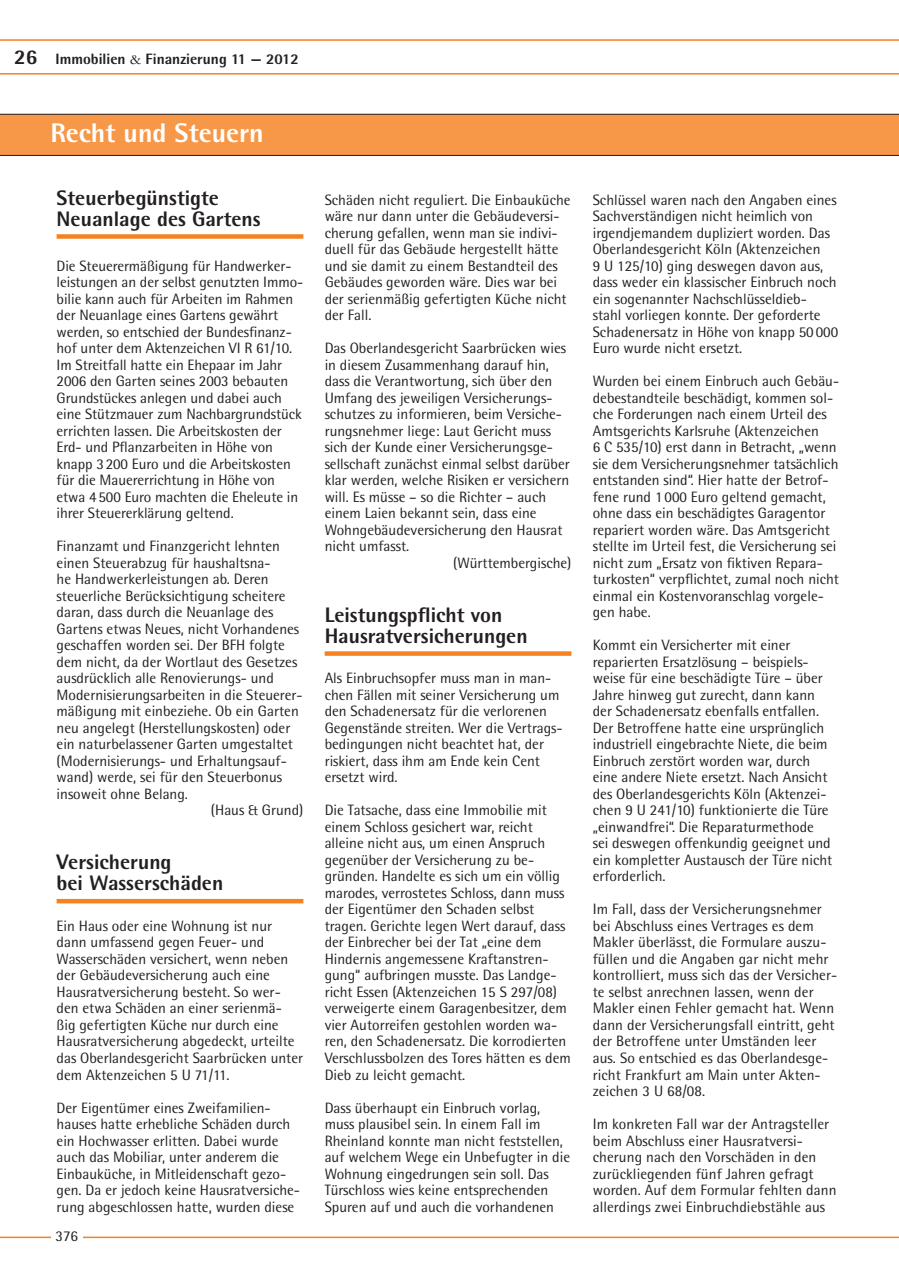
<style>
.page{position:relative;width:899px;height:1275px;background:#fff}
.page>*{position:absolute;margin:0;border:0;box-sizing:border-box;transform-origin:0 0}
.t1{font:800 27px "Rotis Semi Sans";color:#fff}
.t2{font:800 21px/21px "Rotis Semi Sans";color:#231f20}
.t3{font:15px/16.5px "Rotis Semi Sans";color:#231f20}
.t4{font:800 15px "Rotis Semi Sans";color:#231f20}
.s1{font-size:21px}
.s2{font-family:"Garamond";font-weight:400}
</style>
<div class="page">
<svg style="left:0;top:39px;width:898px;height:36px"></svg>
<hr style="left:0;top:1236px;width:898px;height:2px;background:#f58220">
<svg style="left:0;top:114px;width:898px;height:42px;background:#ee9246"></svg>
<div style="left:57px;top:234px;width:246px;height:5px;background:#f58220"></div>
<hr style="left:57px;top:899px;width:246px;height:4px;background:#f58220">
<div style="left:324px;top:651px;width:247px;height:5px;background:#f58220"></div>
<div style="left:51px;top:1221px;width:32px;height:31px;background:#fff"></div>
<p class="t4" style="left:14px;top:49px;width:286px"><span class="s1">26</span> Immobilien <span class="s2">&amp;</span> Finanzierung 11 — 2012</p>
<h1 class="t1" style="left:50px;top:116px;width:215px">Recht und Steuern</h1>
<h2 class="t2" style="left:57px;top:187px;width:206px">Steuerbegünstigte<br>Neuanlage des Gartens</h2>
<p class="t3" style="left:57px;top:257px;width:248px">Die Steuerermäßigung für Handwerker&shy;leistungen an der selbst genutzten Immo&shy;bilie kann auch für Arbeiten im Rahmen der Neuanlage eines Gartens gewährt werden, so entschied der Bundesfinanz&shy;hof unter dem Aktenzeichen VI R 61/10.<br>Im Streitfall hatte ein Ehepaar im Jahr 2006 den Garten seines 2003 bebauten Grundstückes anlegen und dabei auch eine Stützmauer zum Nachbargrundstück errichten lassen. Die Arbeitskosten der Erd- und Pflanzarbeiten in Höhe von knapp 3200 Euro und die Arbeitskosten für die Mauererrichtung in Höhe von etwa 4500 Euro machten die Eheleute in ihrer Steuererklärung geltend.</p>
<p class="t3" style="left:57px;top:538px;width:225px">Finanzamt und Finanzgericht lehnten</p>
<p class="t3" style="left:57px;top:554px;width:215px">einen Steuerabzug für haushaltsna-</p>
<p class="t3" style="left:57px;top:571px;width:213px">he Handwerkerleistungen ab. Deren</p>
<p class="t3" style="left:57px;top:587px;width:230px">steuerliche Berücksichtigung scheitere</p>
<p class="t3" style="left:57px;top:604px;width:218px">daran, dass durch die Neuanlage des</p>
<p class="t3" style="left:57px;top:620px;width:244px">Gartens etwas Neues, nicht Vorhandenes</p>
<p class="t3" style="left:57px;top:637px;width:230px">geschaffen worden sei. Der BFH folgte</p>
<p class="t3" style="left:57px;top:653px;width:242px">dem nicht, da der Wortlaut des Gesetzes</p>
<p class="t3" style="left:57px;top:670px;width:219px">ausdrücklich alle Renovierungs- und</p>
<p class="t3" style="left:57px;top:686px;width:247px">Modernisierungsarbeiten in die Steuerer-</p>
<p class="t3" style="left:57px;top:703px;width:244px">mäßigung mit einbeziehe. Ob ein Garten</p>
<p class="t3" style="left:57px;top:719px;width:235px">neu angelegt (Herstellungskosten) oder</p>
<p class="t3" style="left:57px;top:736px;width:238px">ein naturbelassener Garten umgestaltet</p>
<p class="t3" style="left:57px;top:752px;width:232px">(Modernisierungs- und Erhaltungsauf-</p>
<p class="t3" style="left:57px;top:769px;width:227px">wand) werde, sei für den Steuerbonus</p>
<p class="t3" style="left:57px;top:785px;width:133px">insoweit ohne Belang.</p>
<p class="t3" style="left:211px;top:802px;width:94px">(Haus &amp; Grund)</p>
<h2 class="t2" style="left:57px;top:851px;width:168px">Versicherung<br>bei Wasserschäden</h2>
<p class="t3" style="left:57px;top:917px;width:248px">Ein Haus oder eine Wohnung ist nur dann umfassend gegen Feuer- und Wasserschäden versichert, wenn neben der Gebäudeversicherung auch eine Hausratversicherung besteht. So wer&shy;den etwa Schäden an einer serienmä&shy;ßig gefertigten Küche nur durch eine Hausratversicherung abgedeckt, urteilte das Oberlandesgericht Saarbrücken unter dem Aktenzeichen 5 U 71/11.</p>
<p class="t3" style="left:57px;top:1099px;width:245px">Der Eigentümer eines Zweifamilien&shy;hauses hatte erhebliche Schäden durch ein Hochwasser erlitten. Dabei wurde auch das Mobiliar, unter anderem die Einbauküche, in Mitleidenschaft gezo&shy;gen. Da er jedoch keine Hausratversiche&shy;rung abgeschlossen hatte, wurden diese</p>
<p class="t3" style="left:55px;top:1227px;width:24px">376</p>
<p class="t3" style="left:57px;top:1231px;width:22px">xxx</p>
<p class="t3" style="left:324px;top:191px;width:247px">Schäden nicht reguliert. Die Einbauküche wäre nur dann unter die Gebäudeversi&shy;cherung gefallen, wenn man sie indivi&shy;duell für das Gebäude hergestellt hätte und sie damit zu einem Bestandteil des Gebäudes geworden wäre. Dies war bei der serienmäßig gefertigten Küche nicht der Fall.</p>
<p class="t3" style="left:324px;top:340px;width:243px">Das Oberlandesgericht Saarbrücken wies</p>
<p class="t3" style="left:324px;top:356px;width:226px">in diesem Zusammenhang darauf hin,</p>
<p class="t3" style="left:324px;top:373px;width:229px">dass die Verantwortung, sich über den</p>
<p class="t3" style="left:324px;top:389px;width:229px">Umfang des jeweiligen Versicherungs-</p>
<p class="t3" style="left:324px;top:406px;width:239px">schutzes zu informieren, beim Versiche-</p>
<p class="t3" style="left:324px;top:422px;width:228px">rungsnehmer liege: Laut Gericht muss</p>
<p class="t3" style="left:324px;top:439px;width:230px">sich der Kunde einer Versicherungsge-</p>
<p class="t3" style="left:324px;top:455px;width:246px">sellschaft zunächst einmal selbst darüber</p>
<p class="t3" style="left:324px;top:472px;width:246px">klar werden, welche Risiken er versichern</p>
<p class="t3" style="left:324px;top:488px;width:223px">will. Es müsse – so die Richter – auch</p>
<p class="t3" style="left:324px;top:505px;width:213px">einem Laien bekannt sein, dass eine</p>
<p class="t3" style="left:324px;top:521px;width:239px">Wohngebäudeversicherung den Hausrat</p>
<p class="t3" style="left:324px;top:538px;width:86px">nicht umfasst.</p>
<p class="t3" style="left:453px;top:554px;width:120px">(Württembergische)</p>
<h2 class="t2" style="left:324px;top:603px;width:204px">Leistungspflicht von<br>Hausratversicherungen</h2>
<p class="t3" style="left:324px;top:670px;width:239px">Als Einbruchsopfer muss man in man&shy;chen Fällen mit seiner Versicherung um den Schadenersatz für die verlorenen Gegenstände streiten. Wer die Vertrags&shy;bedingungen nicht beachtet hat, der riskiert, dass ihm am Ende kein Cent ersetzt wird.</p>
<p class="t3" style="left:324px;top:802px;width:247px">Die Tatsache, dass eine Immobilie mit einem Schloss gesichert war, reicht alleine nicht aus, um einen Anspruch gegenüber der Versicherung zu be&shy;gründen. Handelte es sich um ein völlig marodes, verrostetes Schloss, dann muss der Eigentümer den Schaden selbst tragen. Gerichte legen Wert darauf, dass der Einbrecher bei der Tat „eine dem Hindernis angemessene Kraftanstren&shy;gung“ aufbringen musste. Das Landge&shy;richt Essen (Aktenzeichen 15 S 297/08) verweigerte einem Garagenbesitzer, dem vier Autorreifen gestohlen worden wa&shy;ren, den Schadenersatz. Die korrodierten Verschlussbolzen des Tores hätten es dem Dieb zu leicht gemacht.</p>
<p class="t3" style="left:324px;top:1099px;width:247px">Dass überhaupt ein Einbruch vorlag, muss plausibel sein. In einem Fall im Rheinland konnte man nicht feststellen, auf welchem Wege ein Unbefugter in die Wohnung eingedrungen sein soll. Das Türschloss wies keine entsprechenden Spuren auf und auch die vorhandenen</p>
<p class="t3" style="left:592px;top:191px;width:247px">Schlüssel waren nach den Angaben eines Sachverständigen nicht heimlich von irgendjemandem dupliziert worden. Das Oberlandesgericht Köln (Aktenzeichen<br>9 U 125/10) ging deswegen davon aus, dass weder ein klassischer Einbruch noch ein sogenannter Nachschlüsseldieb&shy;stahl vorliegen konnte. Der geforderte Schadenersatz in Höhe von knapp 50000<br>Euro wurde nicht ersetzt.</p>
<p class="t3" style="left:592px;top:373px;width:248px">Wurden bei einem Einbruch auch Gebäu&shy;debestandteile beschädigt, kommen sol&shy;che Forderungen nach einem Urteil des Amtsgerichts Karlsruhe (Aktenzeichen<br>6 C 535/10) erst dann in Betracht, „wenn sie dem Versicherungsnehmer tatsächlich entstanden sind“. Hier hatte der Betrof&shy;fene rund 1000 Euro geltend gemacht, ohne dass ein beschädigtes Garagentor repariert worden wäre. Das Amtsgericht stellte im Urteil fest, die Versicherung sei nicht zum „Ersatz von fiktiven Repara&shy;turkosten“ verpflichtet, zumal noch nicht einmal ein Kostenvoranschlag vorgele&shy;gen habe.</p>
<p class="t3" style="left:592px;top:637px;width:241px">Kommt ein Versicherter mit einer reparierten Ersatzlösung – beispiels&shy;weise für eine beschädigte Türe – über Jahre hinweg gut zurecht, dann kann der Schadenersatz ebenfalls entfallen.<br>Der Betroffene hatte eine ursprünglich industriell eingebrachte Niete, die beim Einbruch zerstört worden war, durch eine andere Niete ersetzt. Nach Ansicht des Oberlandesgerichts Köln (Aktenzei&shy;chen 9 U 241/10) funktionierte die Türe „einwandfrei“. Die Reparaturmethode sei deswegen offenkundig geeignet und ein kompletter Austausch der Türe nicht erforderlich.</p>
<p class="t3" style="left:592px;top:901px;width:246px">Im Fall, dass der Versicherungsnehmer bei Abschluss eines Vertrages es dem Makler überlässt, die Formulare auszu&shy;füllen und die Angaben gar nicht mehr kontrolliert, muss sich das der Versicher&shy;te selbst anrechnen lassen, wenn der Makler einen Fehler gemacht hat. Wenn dann der Versicherungsfall eintritt, geht der Betroffene unter Umständen leer aus. So entschied es das Oberlandesge&shy;richt Frankfurt am Main unter Akten&shy;zeichen 3 U 68/08.</p>
<p class="t3" style="left:592px;top:1115px;width:245px">Im konkreten Fall war der Antragsteller beim Abschluss einer Hausratversi&shy;cherung nach den Vorschäden in den zurückliegenden fünf Jahren gefragt worden. Auf dem Formular fehlten dann allerdings zwei Einbruchdiebstähle aus</p>
</div>
